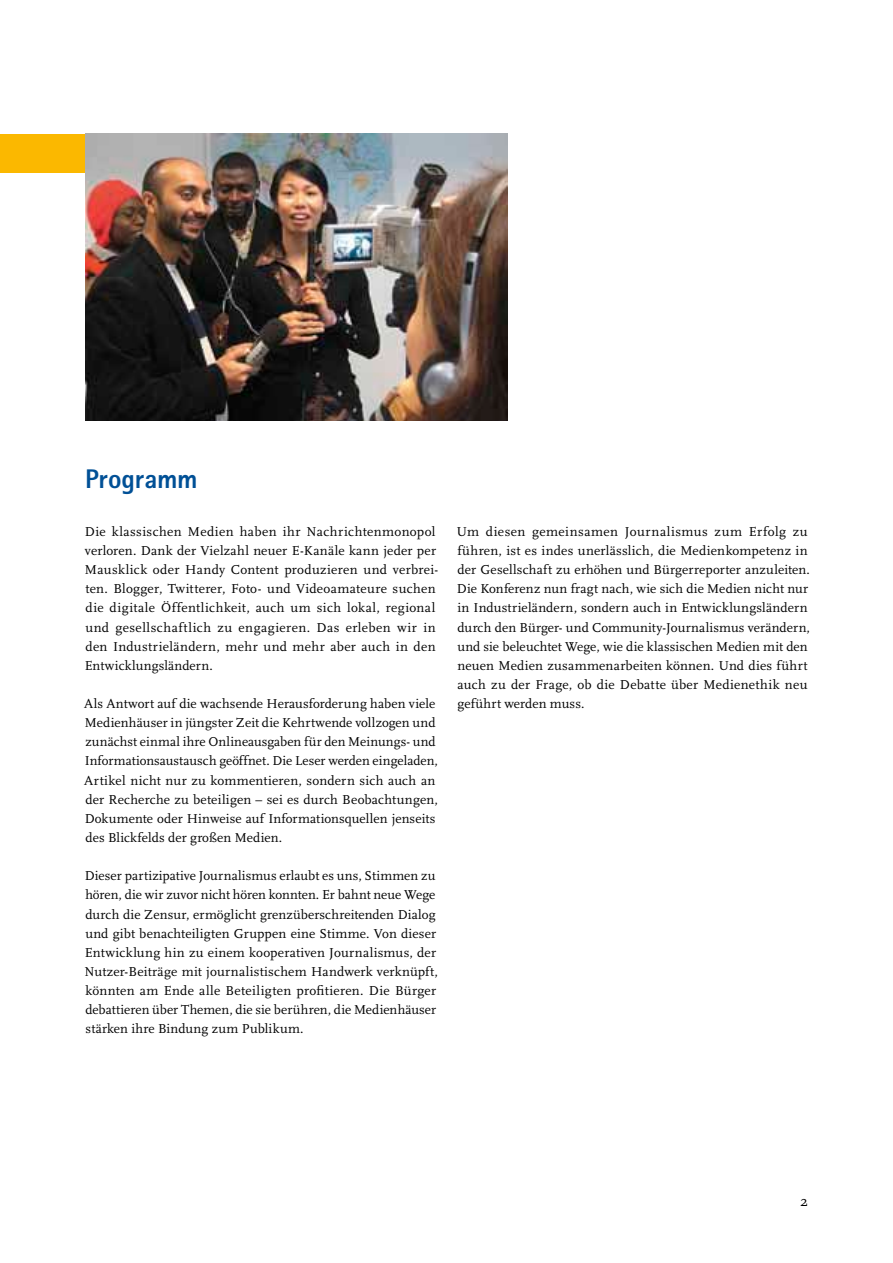
<style>
.page{position:relative;width:893px;height:1263px;background:#fff}
.page>*{position:absolute;margin:0;border:0;box-sizing:border-box;transform-origin:0 0}
._04_Headline_2{font:800 27px "Rotis Sans Serif";letter-spacing:-.005em;color:#005096}
._03_Beschriftung{font:15px "Scala";color:#000}
._02-Grundschrift_ohn{font:13.5px/19.2px "Scala";letter-spacing:.015em;color:#000}
</style>
<div class="page">
<div style="left:0;top:134px;width:174px;height:38px;background:#fbb800"></div>
<img style="left:85px;top:134px;width:423px;height:287px">
<p class="_04_Headline_2" style="left:85px;top:462px;width:114px">Programm</p>
<p class="_02-Grundschrift_ohn" style="left:85px;top:522px;width:355px">Die klassischen Medien haben ihr Nachrichtenmonopol verloren. Dank der Vielzahl neuer E-Kanäle kann jeder per Mausklick oder Handy Content produzieren und verbrei&shy;ten. Blogger, Twitterer, Foto- und Videoamateure suchen die digitale Öffentlichkeit, auch um sich lokal, regional und gesellschaftlich zu engagieren. Das erleben wir in den Industrieländern, mehr und mehr aber auch in den Entwicklungsländern.</p>
<p class="_02-Grundschrift_ohn" style="left:84px;top:694px;width:355px">Als Antwort auf die wachsende Herausforderung haben viele Medienhäuser in jüngster Zeit die Kehrtwende vollzogen und zunächst einmal ihre Onlineausgaben für den Meinungs- und Informationsaustausch geöffnet. Die Leser werden eingeladen, Artikel nicht nur zu kommentieren, sondern sich auch an der Recherche zu beteiligen – sei es durch Beobachtungen, Dokumente oder Hinweise auf Informationsquellen jenseits des Blickfelds der großen Medien.</p>
<p class="_02-Grundschrift_ohn" style="left:85px;top:866px;width:355px">Dieser partizipative Journalismus erlaubt es uns, Stimmen zu hören, die wir zuvor nicht hören konnten. Er bahnt neue Wege durch die Zensur, ermöglicht grenzüberschreitenden Dialog und gibt benachteiligten Gruppen eine Stimme. Von dieser Entwicklung hin zu einem kooperativen Journalismus, der Nutzer-Beiträge mit journalistischem Handwerk verknüpft, könnten am Ende alle Beteiligten profitieren. Die Bürger debattieren über Themen, die sie berühren, die Medienhäuser stärken ihre Bindung zum Publikum.</p>
<p class="_02-Grundschrift_ohn" style="left:456px;top:522px;width:355px">Um diesen gemeinsamen Journalismus zum Erfolg zu führen, ist es indes unerlässlich, die Medienkompetenz in der Gesellschaft zu erhöhen und Bürgerreporter anzuleiten.<br>Die Konferenz nun fragt nach, wie sich die Medien nicht nur in Industrieländern, sondern auch in Entwicklungsländern durch den Bürger- und Community-Journalismus verändern, und sie beleuchtet Wege, wie die klassischen Medien mit den neuen Medien zusammenarbeiten können. Und dies führt auch zu der Frage, ob die Debatte über Medienethik neu geführt werden muss.</p>
<p class="_03_Beschriftung" style="left:800px;top:1192px;width:9px">2</p>
</div>
